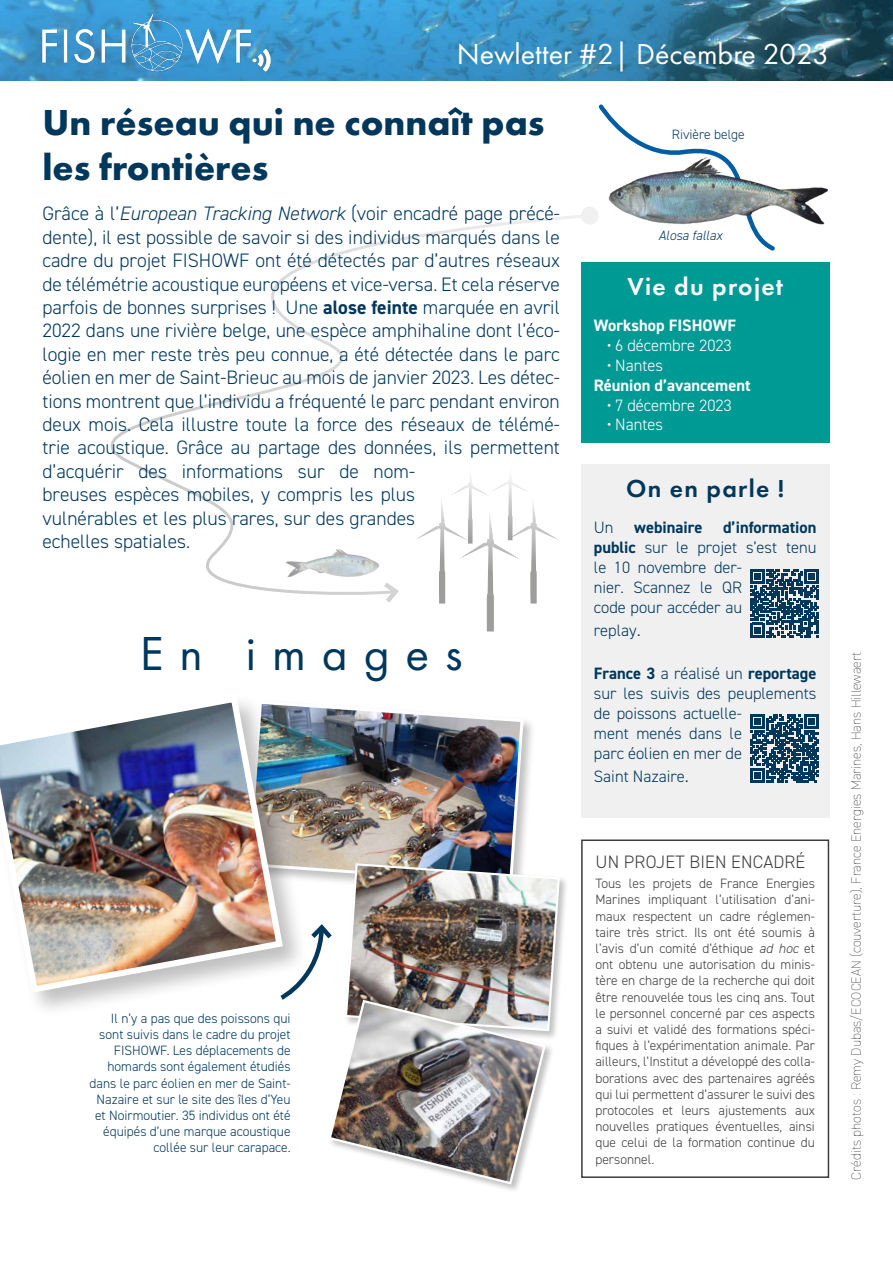
<style>
.page{position:relative;width:893px;height:1263px;background:#fff}
.page>*{position:absolute;margin:0;border:0;box-sizing:border-box;transform-origin:0 0}
.t1{font:49.5px "Futura PT";letter-spacing:.32em;color:#00375b}
.t2{font:700 37.5px/45px "Futura PT";color:#00375b}
.t3{font:30px "Futura PT";color:#fff}
.t4{font:600 25.5px "Futura PT";letter-spacing:.05em;color:#fff}
.t5{font:600 25.5px "Futura PT";letter-spacing:.05em;color:#00375b}
.t6{font:300 19.5px/23.4px "DIN2014";color:#00375b}
.t7{font:300 18px "DIN2014";letter-spacing:.01em;color:#3c3c3b}
.t8{font:300 16.5px/19.8px "DIN2014";color:#00375b}
.t9{font:300 16.5px "DIN2014";color:#fff}
.t10{font:700 16.5px "DIN2014";color:#fff}
.t11{font:700 16.5px "DIN2014";color:#00375b}
.t12{font:300 13.5px/16.2px "DIN2014";color:#3c3c3b;text-align:justify}
.t13{font:300 13.5px/16.2px "DIN2014";color:#00375b;text-align:right}
.t14{font:200 13.5px "DIN2014";color:#3c3c3b}
.t15{font:italic 300 13.5px "DIN2014";color:#00375b}
.s1{font-style:italic}
.s2{font-weight:700}
.s3{font-size:19.5px}
</style>
<div class="page">
<svg style="left:110px;top:215px;width:471px;height:380px"></svg>
<div style="left:581px;top:207px;width:18px;height:18px;background:#f0f0f0;border-radius:50%"></div>
<svg style="left:379px;top:578px;width:23px;height:25px"></svg>
<img style="left:0;top:0;width:893px;height:81px">
<img style="left:26px;top:11px;width:259px;height:68px">
<div style="left:581px;top:262px;width:248px;height:181px;background:#009a95"></div>
<div style="left:581px;top:839px;width:248px;height:339px;border:2px solid #3c3c3b"></div>
<svg style="left:415px;top:461px;width:145px;height:170px"></svg>
<div style="left:581px;top:464px;width:248px;height:354px;background:#f0f0f0"></div>
<svg style="left:750px;top:569px;width:69px;height:68px"></svg>
<svg style="left:750px;top:714px;width:69px;height:69px"></svg>
<div style="left:246px;top:699px;width:290px;height:198px;background:#000;opacity:.25"></div>
<img style="left:309px;top:699px;width:216px;height:163px">
<div style="left:0;top:692px;width:309px;height:327px;background:#000;opacity:.25"></div>
<img style="left:0;top:692px;width:286px;height:304px">
<div style="left:344px;top:862px;width:225px;height:178px;background:#000;opacity:.25"></div>
<img style="left:277px;top:862px;width:284px;height:324px">
<svg style="left:598px;top:104px;width:177px;height:147px"></svg>
<img style="left:598px;top:151px;width:230px;height:85px">
<img style="left:280px;top:546px;width:106px;height:36px">
<h3 class="t3" style="left:457px;top:36px;width:374px">Newletter #2| Décembre 2023</h3>
<h2 class="t2" style="left:43px;top:99px;width:503px">Un réseau qui ne connaît pas les frontières</h2>
<p class="t6" style="left:43px;top:202px;width:519px">Grâce à l’<span class="s1">European Tracking Network</span> (voir encadré page précé&shy;dente), il est possible de savoir si des individus marqués dans le cadre du projet FISHOWF ont été détectés par d’autres réseaux de télémétrie acoustique européens et vice-versa. Et cela réserve parfois de bonnes surprises ! Une <span class="s2">alose feinte</span> marquée en avril 2022 dans une rivière belge, une espèce amphihaline dont l’éco&shy;logie en mer reste très peu connue, a été détectée dans le parc éolien en mer de Saint-Brieuc au mois de janvier 2023. Les détec&shy;tions montrent que l’individu a fréquenté le parc pendant environ deux mois. Cela illustre toute la force des réseaux de télémé&shy;trie acoustique. Grâce au partage des données, ils permettent d’acquérir des informations sur de nom-<br>breuses espèces mobiles, y compris les plus<br>vulnérables et les plus rares, sur des grandes<br>echelles spatiales.</p>
<p class="t13" style="left:672px;top:126px;width:74px">Rivière belge</p>
<p class="t15" style="left:658px;top:227px;width:65px">Alosa fallax</p>
<h3 class="t4" style="left:627px;top:270px;width:157px">Vie du projet</h3>
<p class="t10" style="left:594px;top:315px;width:144px">Workshop FISHOWF</p>
<p class="t9" style="left:607px;top:335px;width:126px">• 6 décembre 2023</p>
<p class="t9" style="left:607px;top:355px;width:58px">• Nantes</p>
<p class="t10" style="left:594px;top:374px;width:158px">Réunion d’avancement</p>
<p class="t9" style="left:607px;top:395px;width:126px">• 7 décembre 2023</p>
<p class="t9" style="left:607px;top:415px;width:58px">• Nantes</p>
<h3 class="t5" style="left:626px;top:472px;width:160px">On en parle !</h3>
<p class="t8" style="left:594px;top:518px;width:224px;text-indent:129px"><span class="s2">d’information public</span> sur le projet s’est tenu le 10 novembre der-<br>nier. Scannez le QR<br>code pour accéder au</p>
<p class="t8" style="left:594px;top:620px;width:48px">replay<span class="s3">.</span></p>
<p class="t8" style="left:594px;top:664px;width:224px"><span class="s2">France 3</span> a réalisé un <span class="s2">reportage </span>sur les suivis des peuplements de poissons actuelle-<br>ment menés dans le<br>parc éolien en mer de</p>
<p class="t8" style="left:594px;top:766px;width:96px">Saint Nazaire<span class="s3">.</span></p>
<p class="t8" style="left:594px;top:518px;width:21px">Un</p>
<p class="t11" style="left:634px;top:517px;width:70px">webinaire</p>
<h1 class="t1" style="left:140px;top:624px;width:324px">En images</h1>
<p class="t13" style="left:89px;top:1010px;width:203px">Il n’y a pas que des poissons qui sont suivis dans le cadre du projet<br>FISHOWF. Les déplacements de homards sont également étudiés dans le parc éolien en mer de Saint-<br>Nazaire et sur le site des îles d’Yeu et Noirmoutier. 35 individus ont été équipés d’une marque acoustique collée sur leur carapace.</p>
<p class="t7" style="left:595px;top:851px;width:211px">UN PROJET BIEN ENCADRÉ</p>
<p class="t12" style="left:595px;top:875px;width:221px">Tous les projets de France Energies Marines impliquant l’utilisation d’ani&shy;maux respectent un cadre réglemen&shy;taire très strict. Ils ont été soumis à l’avis d’un comité d’éthique <span class="s1">ad hoc</span> et ont obtenu une autorisation du minis&shy;tère en charge de la recherche qui doit être renouvelée tous les cinq ans. Tout le personnel concerné par ces aspects a suivi et validé des formations spéci&shy;fiques à l’expérimentation animale. Par ailleurs, l’Institut a développé des colla&shy;borations avec des partenaires agréés qui lui permettent d’assurer le suivi des protocoles et leurs ajustements aux nouvelles pratiques éventuelles, ainsi que celui de la formation continue du personnel.</p>
<p class="t14" style="left:848px;top:1179px;width:529px;rotate:-90deg">Crédits photos : Remy Dubas/ECOCEAN (couverture), France Energies Marines, Hans Hillewaert</p>
</div>
